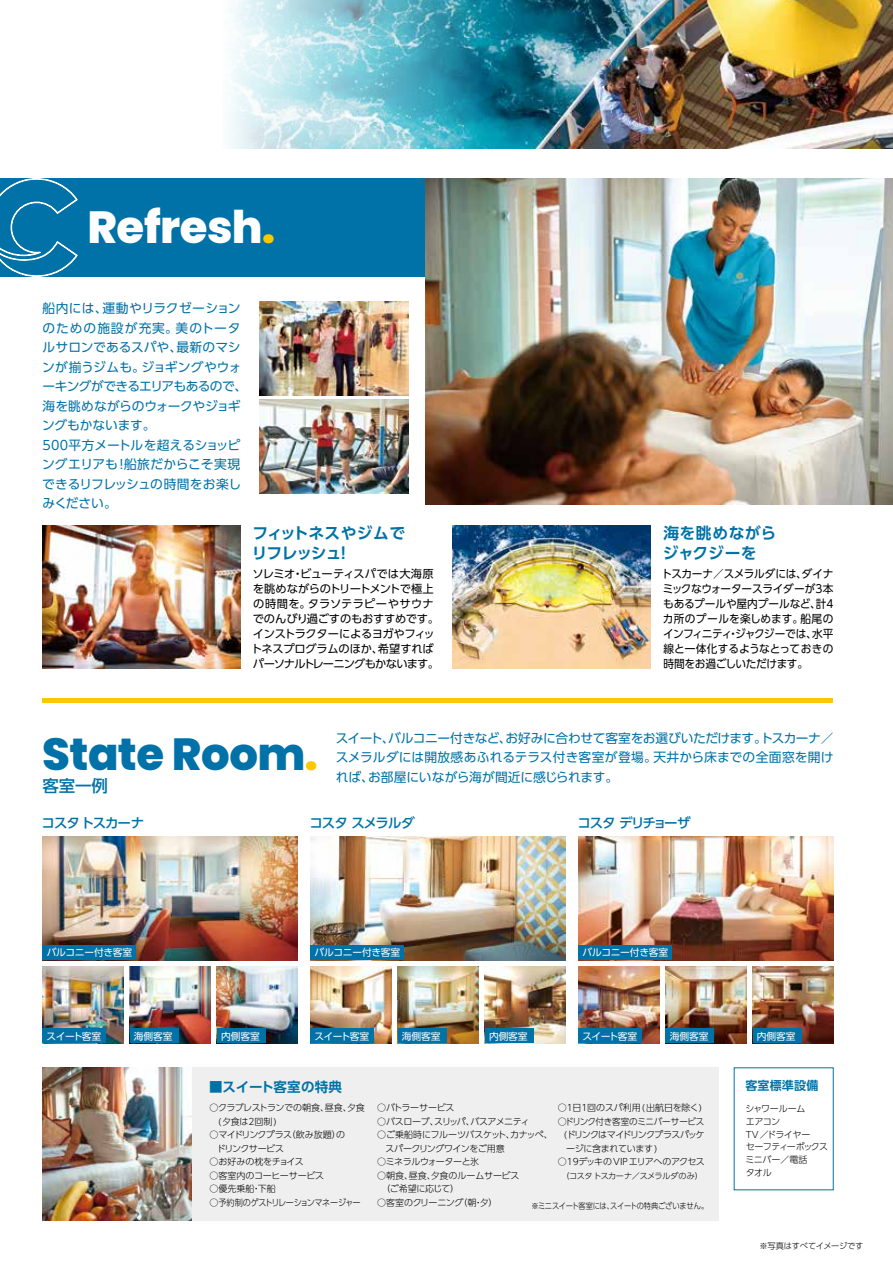
<style>
.page{position:relative;width:893px;height:1263px;background:#fff}
.page>*{position:absolute;margin:0;border:0;box-sizing:border-box;transform-origin:0 0}
.t1{font:800 45px "Poppins";letter-spacing:-.01em;color:#0072a7}
.t2{font:800 45px "Poppins";letter-spacing:-.01em;color:#fff}
.t3{font:500 16.5px "UD Shin Go Pro";color:#0072a7}
.t4{font:700 15.75px/19.5px "UD Shin Go Pro De";letter-spacing:-.04em;color:#0072a7}
.t5{font:700 15.75px/19.5px "UD Shin Go Pro De";letter-spacing:.035em;color:#0072a7}
.t6{font:500 13.5px "UD Shin Go Pro";letter-spacing:-.085em;color:#0072a7}
.t7{font:700 13.5px "UD Shin Go Pro De";color:#0072a7}
.t8{font:500 13.5px "UD Shin Go Pro";letter-spacing:-.115em;color:#0072a7}
.t9{font:12.75px/19.5px "UD Shin Go Pro";letter-spacing:-.005em;color:#0072a7;text-align:justify}
.t10{font:700 12px "UD Shin Go Pro De";letter-spacing:.015em;color:#0072a7}
.t11{font:11.25px/15px "UD Shin Go Pro";letter-spacing:-.025em;color:#000}
.t12{font:11.25px/15px "UD Shin Go Pro";letter-spacing:-.025em;color:#000;text-align:justify;scale:.95 1}
.t13{font:9.75px "UD Shin Go Pro";letter-spacing:-.01em;color:#fff}
.t14{font:300 9px/13.5px "UD Shin Go Pro";letter-spacing:-.035em;color:#000}
.t15{font:300 9px/13.5px "UD Shin Go Pro";letter-spacing:-.065em;color:#000}
.t16{font:300 9px "UD Shin Go Pro";letter-spacing:-.055em;color:#000}
.t17{font:300 8.25px "UD Shin Go Pro";letter-spacing:-.035em;color:#000;scale:.88 1}
.t18{font:300 8.25px "UD Shin Go Pro";letter-spacing:-.035em;color:#000}
.t19{font:300 8.1px "UD Shin Go Pro";letter-spacing:-.05em;color:#000}
.s1{color:#fcc800}
</style>
<div class="page">
<div style="left:0;top:179px;width:517px;height:98px;background:#0072a7"></div>
<img style="left:453px;top:525px;width:198px;height:143px">
<img style="left:259px;top:302px;width:149px;height:93px">
<img style="left:259px;top:400px;width:149px;height:93px">
<img style="left:43px;top:525px;width:197px;height:143px">
<div style="left:43px;top:1067px;width:676px;height:153px;background:#efefef"></div>
<img style="left:231px;top:0;width:662px;height:149px">
<img style="left:43px;top:1067px;width:148px;height:153px">
<div style="left:43px;top:698px;width:790px;height:5px;background:#fcc800"></div>
<svg style="left:0;top:178px;width:78px;height:99px"></svg>
<img style="left:43px;top:837px;width:255px;height:123px">
<div style="left:43px;top:945px;width:93px;height:15px;background:#0072a7"></div>
<img style="left:43px;top:967px;width:80px;height:76px">
<img style="left:130px;top:967px;width:80px;height:76px">
<img style="left:217px;top:967px;width:81px;height:76px">
<img style="left:310px;top:837px;width:256px;height:123px">
<div style="left:310px;top:945px;width:94px;height:15px;background:#0072a7"></div>
<img style="left:310px;top:967px;width:81px;height:76px">
<img style="left:398px;top:967px;width:80px;height:76px">
<img style="left:485px;top:967px;width:81px;height:76px">
<img style="left:578px;top:837px;width:255px;height:123px">
<div style="left:578px;top:945px;width:94px;height:15px;background:#0072a7"></div>
<img style="left:578px;top:967px;width:81px;height:76px">
<div style="left:578px;top:1028px;width:64px;height:15px;background:#0072a7"></div>
<div style="left:310px;top:1028px;width:64px;height:15px;background:#0072a7"></div>
<div style="left:43px;top:1028px;width:63px;height:15px;background:#0072a7"></div>
<img style="left:665px;top:967px;width:81px;height:76px">
<div style="left:665px;top:1028px;width:49px;height:15px;background:#0072a7"></div>
<div style="left:398px;top:1028px;width:48px;height:15px;background:#0072a7"></div>
<div style="left:130px;top:1028px;width:49px;height:15px;background:#0072a7"></div>
<img style="left:753px;top:967px;width:80px;height:76px">
<div style="left:753px;top:1028px;width:48px;height:15px;background:#0072a7"></div>
<div style="left:217px;top:1028px;width:49px;height:15px;background:#0072a7"></div>
<div style="left:485px;top:1028px;width:49px;height:15px;background:#0072a7"></div>
<img style="left:425px;top:179px;width:468px;height:326px">
<h1 class="t2" style="left:87px;top:202px;width:190px">Refresh<span class="s1">.</span></h1>
<h3 class="t9" style="left:42px;top:298px;width:207px;text-align:left">船内には、運動やリラクゼーションのための施設が充実。美のトータルサロンであるスパや、最新のマシンが揃うジムも。ジョギングやウォーキングができるエリアもあるので、海を眺めながらのウォークやジョギングもかないます。<br>500平方メートルを超えるショッピングエリアも！船旅だからこそ実現できるリフレッシュの時間をお楽しみください。</h3>
<h3 class="t4" style="left:252px;top:523px;width:155px">フィットネスやジムでリフレッシュ！</h3>
<p class="t11" style="left:251px;top:566px;width:190px">ソレミオ・ビューティスパでは大海原を眺めながらのトリートメントで極上の時間を。タラソテラピーやサウナでのんびり過ごすのもおすすめです。インストラクターによるヨガやフィットネスプログラムのほか、希望すればパーソナルトレーニングもかないます。</p>
<h3 class="t5" style="left:663px;top:523px;width:115px">海を眺めながらジャクジーを</h3>
<p class="t12" style="left:661px;top:566px;width:183px">トスカーナ／スメラルダには、ダイナミックなウォータースライダーが3本もあるプールや屋内プールなど、計4カ所のプールを楽しめます。船尾のインフィニティ・ジャクジーでは、水平線と一体化するようなとっておきの時間をお過ごしいただけます。</p>
<h3 class="t9" style="left:336px;top:728px;width:499px">スイート、バルコニー付きなど、お好みに合わせて客室をお選びいただけます。トスカーナ／スメラルダには開放感あふれるテラス付き客室が登場。天井から床までの全面窓を開ければ、お部屋にいながら海が間近に感じられます。</h3>
<h1 class="t1" style="left:42px;top:728px;width:277px">State Room<span class="s1">.</span></h1>
<h2 class="t3" style="left:42px;top:773px;width:67px">客室一例</h2>
<h3 class="t6" style="left:42px;top:812px;width:104px">コスタ トスカーナ</h3>
<h3 class="t6" style="left:310px;top:812px;width:107px">コスタ スメラルダ</h3>
<h3 class="t8" style="left:577px;top:812px;width:115px">コスタ デリチョーザ</h3>
<p class="t13" style="left:47px;top:945px;width:87px">バルコニー付き客室</p>
<p class="t13" style="left:315px;top:945px;width:87px">バルコニー付き客室</p>
<p class="t13" style="left:582px;top:945px;width:87px">バルコニー付き客室</p>
<p class="t13" style="left:47px;top:1028px;width:56px">スイート客室</p>
<p class="t13" style="left:134px;top:1028px;width:40px">海側客室</p>
<p class="t13" style="left:221px;top:1028px;width:40px">内側客室</p>
<p class="t13" style="left:314px;top:1028px;width:56px">スイート客室</p>
<p class="t13" style="left:402px;top:1028px;width:40px">海側客室</p>
<p class="t13" style="left:489px;top:1028px;width:40px">内側客室</p>
<p class="t13" style="left:582px;top:1028px;width:56px">スイート客室</p>
<p class="t13" style="left:670px;top:1028px;width:40px">海側客室</p>
<p class="t13" style="left:757px;top:1028px;width:40px">内側客室</p>
<h3 class="t7" style="left:209px;top:1076px;width:135px">■スイート客室の特典</h3>
<p class="t14" style="left:218px;top:1101px;width:148px;text-indent:-9px">○クラブレストランでの朝食、昼食、夕食(夕食は2回制)</p>
<p class="t15" style="left:209px;top:1128px;width:137px">○マイドリンクプラス（飲み放題）の　ドリンクサービス</p>
<p class="t14" style="left:209px;top:1155px;width:96px">○お好みの枕をチョイス</p>
<p class="t14" style="left:209px;top:1168px;width:116px">○客室内のコーヒーサービス</p>
<p class="t14" style="left:209px;top:1182px;width:68px">○優先乗船・下船</p>
<p class="t14" style="left:209px;top:1195px;width:153px">○予約制のゲストリレーションマネージャー</p>
<p class="t14" style="left:558px;top:1101px;width:146px">○1日1回のスパ利用(出航日を除く)</p>
<p class="t14" style="left:564px;top:1114px;width:143px;text-align:justify;text-indent:-6px">○ドリンク付き客室のミニバーサービス(ドリンクはマイドリンクプラスパッケージに含まれています)</p>
<p class="t14" style="left:558px;top:1155px;width:149px">○19デッキのVIPエリアへのアクセス</p>
<p class="t19" style="left:561px;top:1169px;width:143px">（コスタ トスカーナ／スメラルダのみ）</p>
<p class="t14" style="left:377px;top:1101px;width:79px">○バトラーサービス</p>
<p class="t15" style="left:377px;top:1114px;width:154px">○バスローブ、スリッパ、バスアメニティ</p>
<p class="t14" style="left:386px;top:1128px;width:169px;text-indent:-8px">○ご乗船時にフルーツバスケット、カナッペ、スパークリングワインをご用意</p>
<p class="t16" style="left:377px;top:1155px;width:103px">○ミネラルウォーターと氷</p>
<p class="t14" style="left:377px;top:1168px;width:144px">○朝食、昼食、夕食のルームサービス　（ご希望に応じて）</p>
<p class="t14" style="left:377px;top:1195px;width:122px">○客室のクリーニング（朝・夕）</p>
<p class="t17" style="left:531px;top:1199px;width:203px">※ミニスイート客室には、スイートの特典ございません。</p>
<h3 class="t10" style="left:745px;top:1075px;width:74px">客室標準設備</h3>
<p class="t14" style="left:745px;top:1102px;width:84px;line-height:12.8px">シャワールーム<br>エアコン<br>TV ／ドライヤー<br>セーフティーボックスミニバー／電話<br>タオル</p>
<p class="t18" style="left:759px;top:1239px;width:106px">※写真はすべてイメージです</p>
</div>
